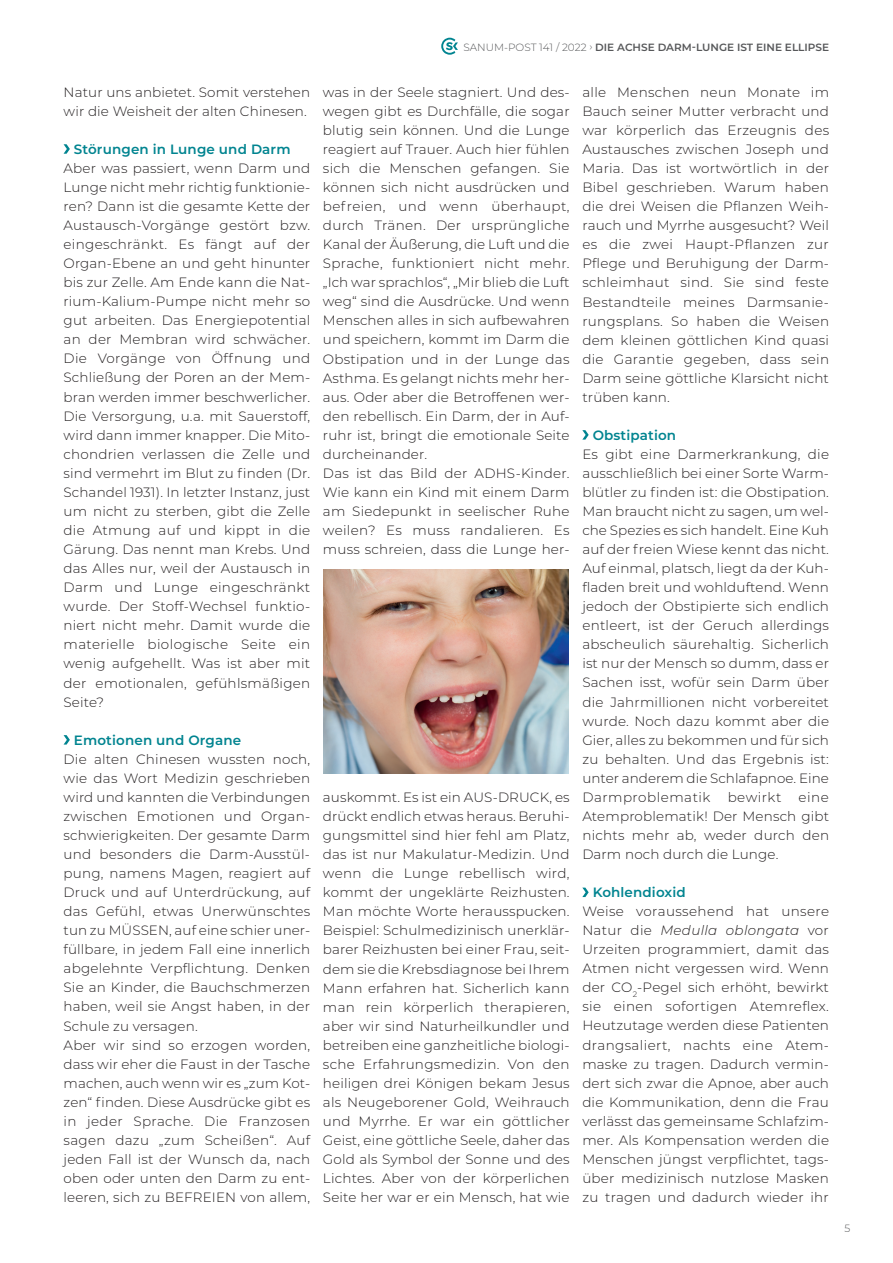
<style>
.page{position:relative;width:893px;height:1263px;background:#fff}
.page>*{position:absolute;margin:0;border:0;box-sizing:border-box;transform-origin:0 0}
.t1{font:300 13.5px/19px "Montserrat";letter-spacing:.01em;color:#231f20;text-align:justify}
.t2{font:600 13.5px "Montserrat";letter-spacing:.01em;color:#008490}
.t3{font:300 13.5px "Montserrat";letter-spacing:.04em;color:#231f20}
.t4{font:600 10.5px "Montserrat";color:#57585a}
.t5{font:300 10.5px "Montserrat";color:#57585a}
.s1{font-weight:300}
.s2{font-style:italic}
</style>
<div class="page">
<svg style="left:64px;top:144px;width:6px;height:10px"></svg>
<svg style="left:64px;top:735px;width:6px;height:9px"></svg>
<svg style="left:582px;top:430px;width:7px;height:10px"></svg>
<svg style="left:582px;top:887px;width:7px;height:10px"></svg>
<svg style="left:441px;top:38px;width:17px;height:17px"></svg>
<img style="left:324px;top:569px;width:245px;height:205px">
<p class="t4" style="left:463px;top:40px;width:367px"><span class="s1">SANUM-POST 141 / 2022 ›</span> DIE ACHSE DARM-LUNGE IST EINE ELLIPSE</p>
<p class="t1" style="left:64px;top:82px;width:248px">Natur uns anbietet. Somit verstehen wir die Weisheit der alten Chinesen.</p>
<p class="t2" style="left:74px;top:139px;width:218px">Störungen in Lunge und Darm</p>
<p class="t1" style="left:64px;top:158px;width:248px">Aber was passiert, wenn Darm und Lunge nicht mehr richtig funktionie&shy;ren? Dann ist die gesamte Kette der Austausch-Vorgänge gestört bzw. eingeschränkt. Es fängt auf der Organ-Ebene an und geht hinunter bis zur Zelle. Am Ende kann die Nat&shy;rium-Kalium-Pumpe nicht mehr so gut arbeiten. Das Energiepotential an der Membran wird schwächer.<br>Die Vorgänge von Öffnung und Schließung der Poren an der Mem&shy;bran werden immer beschwerlicher.<br>Die Versorgung, u.a. mit Sauerstoff, wird dann immer knapper. Die Mito&shy;chondrien verlassen die Zelle und sind vermehrt im Blut zu finden (Dr.<br>Schandel 1931). In letzter Instanz, just um nicht zu sterben, gibt die Zelle die Atmung auf und kippt in die Gärung. Das nennt man Krebs. Und das Alles nur, weil der Austausch in Darm und Lunge eingeschränkt wurde. Der Stoff-Wechsel funktio&shy;niert nicht mehr. Damit wurde die materielle biologische Seite ein wenig aufgehellt. Was ist aber mit der emotionalen, gefühlsmäßigen Seite?</p>
<p class="t2" style="left:74px;top:730px;width:169px">Emotionen und Organe</p>
<p class="t1" style="left:64px;top:749px;width:248px;text-align:left">Die alten Chinesen wussten noch, wie das Wort Medizin geschrieben wird und kannten die Verbindungen zwischen Emotionen und Organ&shy;schwierigkeiten. Der gesamte Darm und besonders die Darm-Ausstül&shy;pung, namens Magen, reagiert auf Druck und auf Unterdrückung, auf das Gefühl, etwas Unerwünschtes tun zu MÜSSEN, auf eine schier uner&shy;füllbare, in jedem Fall eine innerlich abgelehnte Verpflichtung. Denken Sie an Kinder, die Bauchschmerzen haben, weil sie Angst haben, in der Schule zu versagen.<br>Aber wir sind so erzogen worden, dass wir eher die Faust in der Tasche machen, auch wenn wir es „zum Kot&shy;zen“ finden. Diese Ausdrücke gibt es in jeder Sprache. Die Franzosen sagen dazu „zum Scheißen“. Auf jeden Fall ist der Wunsch da, nach oben oder unten den Darm zu ent&shy;leeren, sich zu BEFREIEN von allem,</p>
<p class="t1" style="left:323px;top:82px;width:248px;text-align:left">was in der Seele stagniert. Und des&shy;wegen gibt es Durchfälle, die sogar blutig sein können. Und die Lunge reagiert auf Trauer. Auch hier fühlen sich die Menschen gefangen. Sie können sich nicht ausdrücken und befreien, und wenn überhaupt, durch Tränen. Der ursprüngliche Kanal der Äußerung, die Luft und die Sprache, funktioniert nicht mehr. „Ich war sprachlos“, „Mir blieb die Luft weg“ sind die Ausdrücke. Und wenn Menschen alles in sich aufbewahren und speichern, kommt im Darm die Obstipation und in der Lunge das Asthma. Es gelangt nichts mehr her&shy;aus. Oder aber die Betroffenen wer&shy;den rebellisch. Ein Darm, der in Auf&shy;ruhr ist, bringt die emotionale Seite durcheinander.<br>Das ist das Bild der ADHS-Kinder.<br>Wie kann ein Kind mit einem Darm am Siedepunkt in seelischer Ruhe weilen? Es muss randalieren. Es muss schreien, dass die Lunge her-</p>
<p class="t1" style="left:323px;top:787px;width:248px">auskommt. Es ist ein AUS-DRUCK, es drückt endlich etwas heraus. Beruhi&shy;gungsmittel sind hier fehl am Platz, das ist nur Makulatur-Medizin. Und wenn die Lunge rebellisch wird, kommt der ungeklärte Reizhusten.<br>Man möchte Worte herausspucken.<br>Beispiel: Schulmedizinisch unerklär&shy;barer Reizhusten bei einer Frau, seit&shy;dem sie die Krebsdiagnose bei Ihrem Mann erfahren hat. Sicherlich kann man rein körperlich therapieren, aber wir sind Naturheilkundler und betreiben eine ganzheitliche biologi&shy;sche Erfahrungsmedizin. Von den heiligen drei Königen bekam Jesus als Neugeborener Gold, Weihrauch und Myrrhe. Er war ein göttlicher Geist, eine göttliche Seele, daher das Gold als Symbol der Sonne und des Lichtes. Aber von der körperlichen Seite her war er ein Mensch, hat wie</p>
<p class="t1" style="left:582px;top:82px;width:248px">alle Menschen neun Monate im Bauch seiner Mutter verbracht und war körperlich das Erzeugnis des Austausches zwischen Joseph und Maria. Das ist wortwörtlich in der Bibel geschrieben. Warum haben die drei Weisen die Pflanzen Weih&shy;rauch und Myrrhe ausgesucht? Weil es die zwei Haupt-Pflanzen zur Pflege und Beruhigung der Darm&shy;schleimhaut sind. Sie sind feste Bestandteile meines Darmsanie&shy;rungsplans. So haben die Weisen dem kleinen göttlichen Kind quasi die Garantie gegeben, dass sein Darm seine göttliche Klarsicht nicht trüben kann.</p>
<p class="t2" style="left:593px;top:425px;width:85px">Obstipation</p>
<p class="t1" style="left:582px;top:444px;width:248px">Es gibt eine Darmerkrankung, die ausschließlich bei einer Sorte Warm&shy;blütler zu finden ist: die Obstipation.<br>Man braucht nicht zu sagen, um wel&shy;che Spezies es sich handelt. Eine Kuh auf der freien Wiese kennt das nicht.<br>Auf einmal, platsch, liegt da der Kuh&shy;fladen breit und wohlduftend. Wenn jedoch der Obstipierte sich endlich entleert, ist der Geruch allerdings abscheulich säurehaltig. Sicherlich ist nur der Mensch so dumm, dass er Sachen isst, wofür sein Darm über die Jahrmillionen nicht vorbereitet wurde. Noch dazu kommt aber die Gier, alles zu bekommen und für sich zu behalten. Und das Ergebnis ist: unter anderem die Schlafapnoe. Eine Darmproblematik</p>
<p class="t3" style="left:728px;top:788px;width:55px">bewirkt</p>
<p class="t1" style="left:582px;top:787px;width:248px;text-indent:216px">eine Atemproblematik! Der Mensch gibt nichts mehr ab, weder durch den Darm noch durch die Lunge.</p>
<p class="t2" style="left:593px;top:883px;width:95px">Kohlendioxid</p>
<p class="t1" style="left:582px;top:901px;width:248px">Weise voraussehend hat unsere Natur die <span class="s2">Medulla oblongata</span> vor Urzeiten programmiert, damit das Atmen nicht vergessen wird. Wenn der CO<sub>2</sub>-Pegel sich erhöht, bewirkt sie einen sofortigen Atemreflex.<br>Heutzutage werden diese Patienten drangsaliert, nachts eine Atem&shy;maske zu tragen. Dadurch vermin&shy;dert sich zwar die Apnoe, aber auch die Kommunikation, denn die Frau verlässt das gemeinsame Schlafzim&shy;mer. Als Kompensation werden die Menschen jüngst verpflichtet, tags&shy;über medizinisch nutzlose Masken zu tragen und dadurch wieder ihr</p>
<p class="t5" style="left:845px;top:1221px;width:7px">5</p>
</div>
